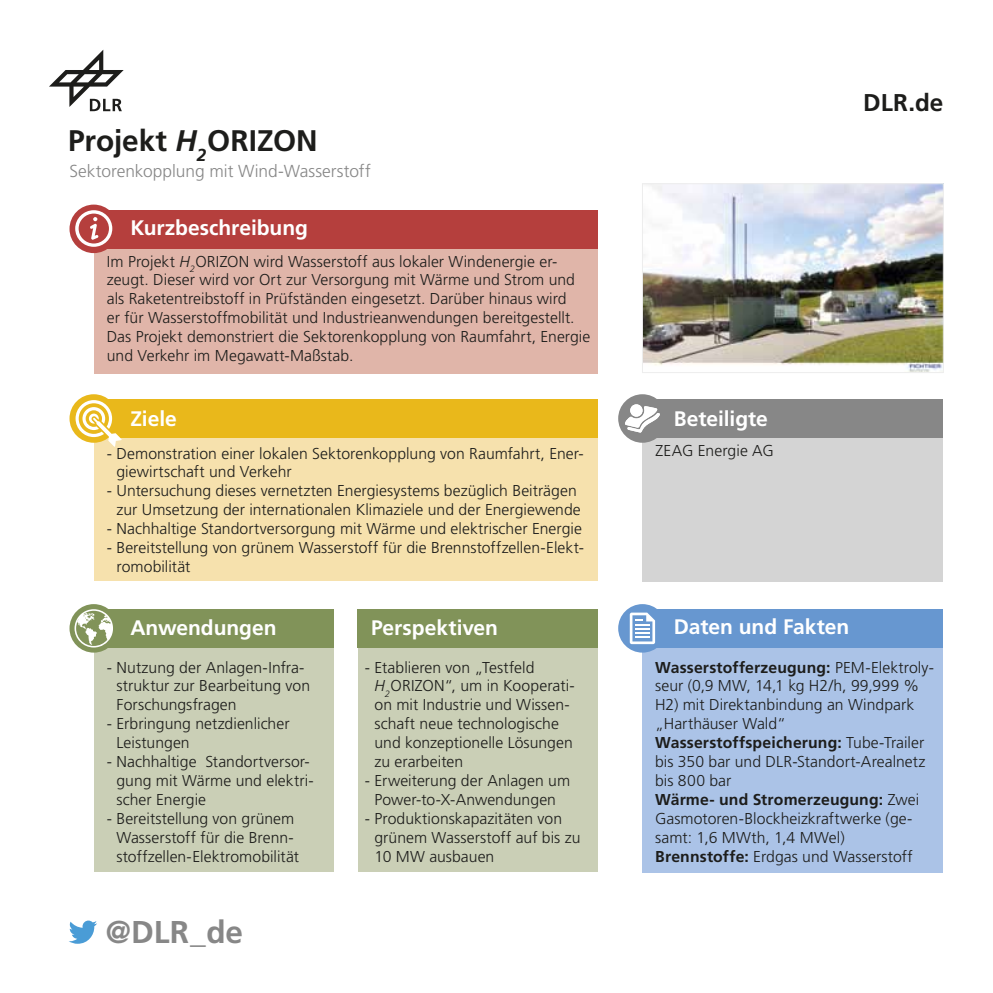
<style>
.page{position:relative;width:993px;height:993px;background:#fff}
.page>*{position:absolute;margin:0;border:0;box-sizing:border-box;transform-origin:0 0}
.t1{font:700 31.5px "Frutiger LT Std";color:#878787}
.t2{font:700 29.75px "Frutiger LT Std";letter-spacing:-.005em;color:#1d1d1b}
.t3{font:700 24.32px "Frutiger LT Std";color:#1d1d1b}
.t4{font:700 21px "Frutiger LT Std";color:#fff}
.t5{font:300 17.32px "Frutiger LT Std";color:#878787}
.t6{font:300 15.75px/18.9px "Frutiger LT Std";letter-spacing:.005em;color:#1d1d1b}
.s1{font-style:italic}
.s2{font-weight:700}
</style>
<div class="page">
<div style="left:642px;top:436px;width:301px;height:145px;background:#d4d4d4"></div>
<div style="left:642px;top:399px;width:301px;height:38px;background:#878787"></div>
<div style="left:94px;top:247px;width:503px;height:126px;background:#e0b5a9"></div>
<div style="left:94px;top:436px;width:503px;height:144px;background:#f6e1ad"></div>
<div style="left:94px;top:647px;width:239px;height:224px;background:#cacfb6"></div>
<div style="left:358px;top:647px;width:239px;height:224px;background:#cacfb6"></div>
<div style="left:642px;top:646px;width:301px;height:225px;background:#abc3e7"></div>
<div style="left:357px;top:609px;width:240px;height:38px;background:#819359"></div>
<div style="left:94px;top:210px;width:503px;height:38px;background:#b53f3d"></div>
<div style="left:69px;top:204px;width:49px;height:49px;background:#b53f3d;border-radius:50%"></div>
<div style="left:94px;top:399px;width:503px;height:38px;background:#e9b81b"></div>
<svg style="left:69px;top:394px;width:49px;height:48px"></svg>
<div style="left:618px;top:394px;width:48px;height:48px;background:#878787;border-radius:50%"></div>
<svg style="left:625px;top:404px;width:35px;height:28px"></svg>
<div style="left:630px;top:404px;width:12px;height:12px;background:#fff;border-radius:50%"></div>
<div style="left:642px;top:609px;width:301px;height:38px;background:#6797d0"></div>
<div style="left:618px;top:604px;width:48px;height:48px;background:#6797d0;border-radius:50%"></div>
<svg style="left:629px;top:612px;width:26px;height:32px"></svg>
<div style="left:94px;top:609px;width:239px;height:38px;background:#819359"></div>
<div style="left:69px;top:604px;width:49px;height:48px;background:#819359;border-radius:50%"></div>
<svg style="left:74px;top:609px;width:39px;height:38px"></svg>
<svg style="left:75px;top:400px;width:47px;height:46px"></svg>
<svg style="left:75px;top:210px;width:37px;height:37px"></svg>
<svg style="left:49px;top:50px;width:75px;height:61px"></svg>
<svg style="left:69px;top:920px;width:28px;height:23px"></svg>
<img style="left:644px;top:186px;width:297px;height:184px">
<div style="left:642px;top:184px;width:301px;height:188px;border:1px solid #ededed"></div>
<h2 class="t2" style="left:68px;top:123px;width:251px">Projekt <span class="s1">H</span><sub>2</sub>ORIZON</h2>
<p class="t5" style="left:69px;top:161px;width:303px">Sektorenkopplung mit Wind-Wasserstoff</p>
<h3 class="t4" style="left:130px;top:216px;width:179px">Kurzbeschreibung</h3>
<p class="t6" style="left:107px;top:252px;width:485px">Im Projekt <span class="s1">H</span><sub>2</sub>ORIZON wird Wasserstoff aus lokaler Windenergie er&shy;zeugt. Dieser wird vor Ort zur Versorgung mit Wärme und Strom und als Raketentreibstoff in Prüfständen eingesetzt. Darüber hinaus wird<br>er für Wasserstoffmobilität und Industrieanwendungen bereitgestellt.<br>Das Projekt demonstriert die Sektorenkopplung von Raumfahrt, Energie und Verkehr im Megawatt-Maßstab.</p>
<h3 class="t4" style="left:130px;top:406px;width:48px">Ziele</h3>
<h3 class="t4" style="left:673px;top:406px;width:95px">Beteiligte</h3>
<p class="t6" style="left:116px;top:443px;width:468px;text-indent:-10px">- Demonstration einer lokalen Sektorenkopplung von Raumfahrt, Ener&shy;giewirtschaft und Verkehr</p>
<p class="t6" style="left:107px;top:481px;width:475px;text-align:right">- Untersuchung dieses vernetzten Energiesystems bezüglich Beiträgen zur Umsetzung der internationalen Klimaziele und der Energiewende</p>
<p class="t6" style="left:107px;top:519px;width:476px">- Nachhaltige Standortversorgung mit Wärme und elektrischer Energie</p>
<p class="t6" style="left:116px;top:538px;width:469px;text-indent:-10px">- Bereitstellung von grünem Wasserstoff für die Brennstoffzellen-Elekt&shy;romobilität</p>
<p class="t6" style="left:655px;top:441px;width:120px">ZEAG Energie AG</p>
<h3 class="t3" style="left:863px;top:88px;width:81px">DLR.de</h3>
<h3 class="t4" style="left:130px;top:615px;width:148px">Anwendungen</h3>
<p class="t6" style="left:116px;top:657px;width:195px;text-indent:-10px">- Nutzung der Anlagen-Infra&shy;struktur zur Bearbeitung von<br>Forschungsfragen</p>
<p class="t6" style="left:116px;top:714px;width:175px;text-indent:-10px">- Erbringung netzdienlicher<br>Leistungen</p>
<p class="t6" style="left:116px;top:752px;width:199px;text-indent:-10px">- Nachhaltige Standortversor&shy;gung mit Wärme und elektri&shy;scher Energie</p>
<p class="t6" style="left:116px;top:808px;width:184px;text-indent:-10px">- Bereitstellung von grünem<br>Wasserstoff für die Brenn&shy;stoffzellen-Elektromobilität</p>
<h1 class="t1" style="left:106px;top:913px;width:139px">@DLR_de</h1>
<h3 class="t4" style="left:371px;top:615px;width:129px">Perspektiven</h3>
<p class="t6" style="left:374px;top:657px;width:202px;text-indent:-10px">- Etablieren von „Testfeld<br><span class="s1">H</span><sub>2</sub>ORIZON“, um in Kooperati&shy;on mit Industrie und Wissen&shy;schaft neue technologische und konzeptionelle Lösungen zu erarbeiten</p>
<p class="t6" style="left:365px;top:771px;width:207px;text-align:center">- Erweiterung der Anlagen um<br>Power-to-X-Anwendungen</p>
<p class="t6" style="left:374px;top:808px;width:207px;text-indent:-10px">- Produktionskapazitäten von grünem Wasserstoff auf bis zu<br>10 MW ausbauen</p>
<h3 class="t4" style="left:673px;top:613px;width:177px">Daten und Fakten</h3>
<p class="t6" style="left:655px;top:657px;width:280px"><span class="s2">Wasserstofferzeugung:</span> PEM-Elektroly&shy;seur (0,9 MW, 14,1 kg H2/h, 99,999 %<br>H2) mit Direktanbindung an Windpark „Harthäuser Wald“<br><span class="s2">Wasserstoffspeicherung:</span> Tube-Trailer bis 350 bar und DLR-Standort-Arealnetz bis 800 bar<br><span class="s2">Wärme- und Stromerzeugung:</span> Zwei<br>Gasmotoren-Blockheizkraftwerke (ge&shy;samt: 1,6 MWth, 1,4 MWel)<br><span class="s2">Brennstoffe:</span> Erdgas und Wasserstoff</p>
</div>
